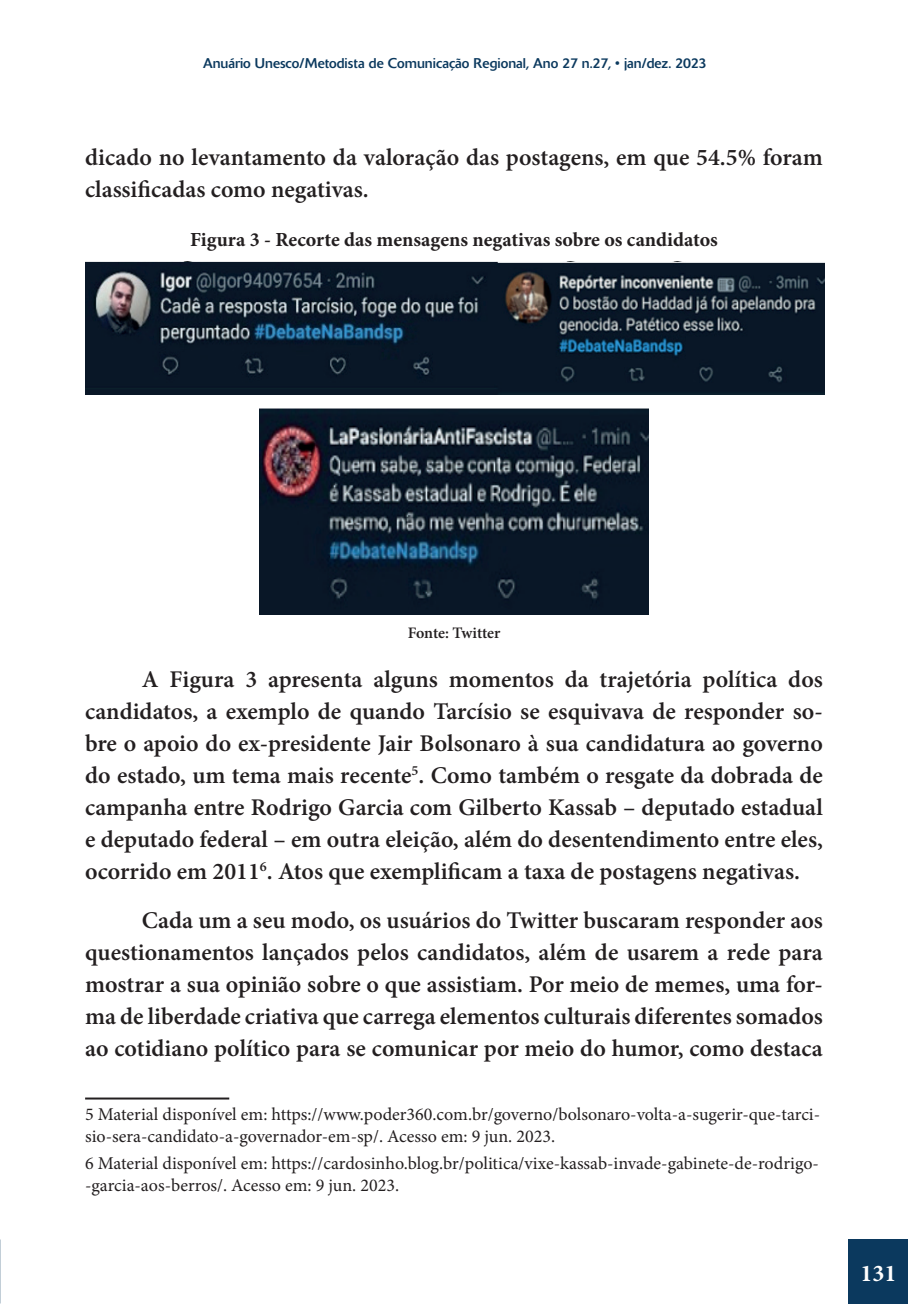
<style>
.page{position:relative;width:908px;height:1304px;background:#fff}
.page>*{position:absolute;margin:0;border:0;box-sizing:border-box;transform-origin:0 0}
.t1{font:600 24px/32px "Minion Pro";color:#231f20;text-align:justify}
.t2{font:700 24px "Minion Pro";color:#fff}
.t3{font:700 20px "Minion Pro";color:#231f20}
.t4{font:18px/21.6px "Minion Pro";color:#231f20}
.t5{font:600 16px "Minion Pro";letter-spacing:-.01em;color:#231f20}
.t6{font:14px "Delta";color:#0b395e}
</style>
<div class="page">
<div style="left:848px;top:1239px;width:59px;height:65px;background:#0b395e"></div>
<hr style="left:85px;top:1097px;width:144px;height:2px;background:#231f20">
<img style="left:85px;top:262px;width:739px;height:132px">
<img style="left:259px;top:408px;width:389px;height:207px">
<p class="t6" style="left:203px;top:55px;width:505px">Anuário Unesco/Metodista de Comunicação Regional, Ano 27 n.27, • jan/dez. 2023</p>
<p class="t1" style="left:85px;top:141px;width:738px">dicado no levantamento da valoração das postagens, em que 54.5% foram classificadas como negativas.</p>
<p class="t3" style="left:190px;top:225px;width:529px">Figura 3 - Recorte das mensagens negativas sobre os candidatos</p>
<p class="t5" style="left:407px;top:622px;width:94px">Fonte: Twitter</p>
<p class="t1" style="left:85px;top:663px;width:739px;text-indent:57px">A Figura 3 apresenta alguns momentos da trajetória política dos candidatos, a exemplo de quando Tarcísio se esquivava de responder so&shy;bre o apoio do ex-presidente Jair Bolsonaro à sua candidatura ao governo do estado, um tema mais recente<sup>5</sup>. Como também o resgate da dobrada de campanha entre Rodrigo Garcia com Gilberto Kassab – deputado estadual e deputado federal – em outra eleição, além do desentendimento entre eles, ocorrido em 2011<sup>6</sup>. Atos que exemplificam a taxa de postagens negativas.</p>
<p class="t1" style="left:85px;top:904px;width:739px;text-indent:57px">Cada um a seu modo, os usuários do Twitter buscaram responder aos questionamentos lançados pelos candidatos, além de usarem a rede para mostrar a sua opinião sobre o que assistiam. Por meio de memes, uma for&shy;ma de liberdade criativa que carrega elementos culturais diferentes somados ao cotidiano político para se comunicar por meio do humor, como destaca</p>
<p class="t4" style="left:85px;top:1104px;width:736px">5 Material disponível em: https://www.poder360.com.br/governo/bolsonaro-volta-a-sugerir-que-tarci&shy;sio-sera-candidato-a-governador-em-sp/. Acesso em: 9 jun. 2023.</p>
<p class="t4" style="left:85px;top:1152px;width:735px">6 Material disponível em: https://cardosinho.blog.br/politica/vixe-kassab-invade-gabinete-de-rodrigo--garcia-aos-berros/. Acesso em: 9 jun. 2023.</p>
<p class="t2" style="left:860px;top:1257px;width:37px">131</p>
</div>
